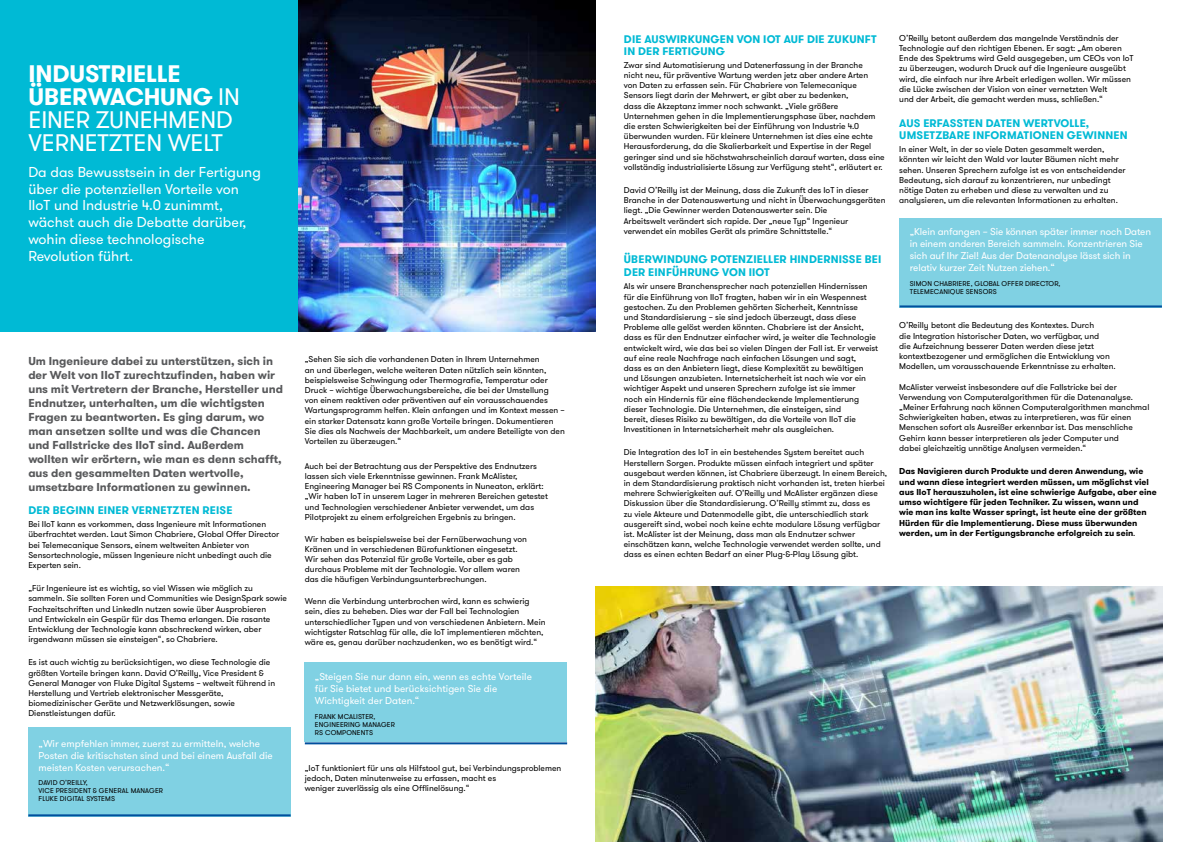
<style>
.page{position:relative;width:1191px;height:842px;background:#fff}
.page>*{position:absolute;margin:0;border:0;box-sizing:border-box;transform-origin:0 0}
.t1{font:23.9px/23px "GT Walsheim Pro";letter-spacing:-.005em;color:#fff}
.t2{font:14.3px/16.7px "GT Walsheim Pro";color:#fff}
.t3{font:700 11.5px/14px "GT Walsheim Pro";color:#58595b}
.t4{font:700 11px/12px "GT Walsheim Pro";letter-spacing:.015em;color:#00bad5}
.t5{font:10px/12px "GT Walsheim Pro";letter-spacing:-.01em;color:#fff}
.t6{font:700 8.6px/10.3px "GT Walsheim Pro";color:#000}
.t7{font:8.5px/10.2px "GT Walsheim Pro";color:#000}
.t8{font:7px/8.4px "GT Walsheim Pro";letter-spacing:.015em;color:#000}
.s1{font-weight:700}
.s2{font-weight:400}
</style>
<div class="page">
<img style="left:595px;top:586px;width:567px;height:256px">
<img style="left:298px;top:0;width:297px;height:332px">
<div style="left:0;top:0;width:298px;height:332px;background:#00bad5"></div>
<div style="left:28px;top:727px;width:263px;height:89px;background:#80d1e3"></div>
<div style="left:899px;top:218px;width:262px;height:89px;background:#80d1e3"></div>
<div style="left:305px;top:662px;width:262px;height:80px;background:#80d1e3"></div>
<hr style="left:900px;top:305px;width:260px;height:2px;background:#004f9d">
<hr style="left:306px;top:742px;width:260px;height:2px;background:#004f9d">
<hr style="left:29px;top:814px;width:261px;height:2px;background:#004f9d">
<h1 class="t1" style="left:29px;top:63px;width:213px"><span class="s1">INDUSTRIELLE<br>ÜBERWACHUNG</span> IN<br>EINER ZUNEHMEND<br>VERNETZTEN WELT</h1>
<h2 class="t2" style="left:28px;top:164px;width:234px">Da das Bewusstsein in der Fertigung über die potenziellen Vorteile von<br>IIoT und Industrie 4.0 zunimmt, wächst auch die Debatte darüber, wohin diese technologische<br>Revolution führt.</h2>
<p class="t3" style="left:28px;top:354px;width:256px">Um Ingenieure dabei zu unterstützen, sich in der Welt von IIoT zurechtzufinden, haben wir uns mit Vertretern der Branche, Hersteller und Endnutzer, unterhalten, um die wichtigsten Fragen zu beantworten. Es ging darum, wo man ansetzen sollte und was die Chancen und Fallstricke des IIoT sind. Außerdem wollten wir erörtern, wie man es denn schafft, aus den gesammelten Daten wertvolle, umsetzbare Informationen zu gewinnen.</p>
<p class="t4" style="left:28px;top:504px;width:205px">DER BEGINN EINER VERNETZTEN REISE</p>
<p class="t7" style="left:28px;top:519px;width:252px">Bei IIoT kann es vorkommen, dass Ingenieure mit Informationen überfrachtet werden. Laut Simon Chabriere, Global Offer Director bei Telemecanique Sensors, einem weltweiten Anbieter von Sensortechnologie, müssen Ingenieure nicht unbedingt auch die Experten sein.</p>
<p class="t7" style="left:28px;top:583px;width:260px">„Für Ingenieure ist es wichtig, so viel Wissen wie möglich zu sammeln. Sie sollten Foren und Communities wie DesignSpark sowie Fachzeitschriften und LinkedIn nutzen sowie über Ausprobieren<br>und Entwickeln ein Gespür für das Thema erlangen. Die rasante Entwicklung der Technologie kann abschreckend wirken, aber irgendwann müssen sie einsteigen“, so Chabriere.</p>
<p class="t7" style="left:28px;top:657px;width:248px">Es ist auch wichtig zu berücksichtigen, wo diese Technologie die größten Vorteile bringen kann. David O’Reilly, Vice President &amp; General Manager von Fluke Digital Systems – weltweit führend in Herstellung und Vertrieb elektronischer Messgeräte, biomedizinischer Geräte und Netzwerklösungen, sowie Dienstleistungen dafür.</p>
<p class="t5" style="left:39px;top:737px;width:236px">„Wir empfehlen immer, zuerst zu ermitteln, welche<br>Posten die kritischsten sind und bei einem Ausfall die meisten Kosten verursachen.“</p>
<p class="t8" style="left:39px;top:778px;width:126px">DAVID O’REILLY,<br>VICE PRESIDENT &amp; GENERAL MANAGER<br>FLUKE DIGITAL SYSTEMS</p>
<p class="t7" style="left:305px;top:355px;width:261px">„Sehen Sie sich die vorhandenen Daten in Ihrem Unternehmen<br>an und überlegen, welche weiteren Daten nützlich sein könnten, beispielsweise Schwingung oder Thermografie, Temperatur oder Druck – wichtige Überwachungsbereiche, die bei der Umstellung<br>von einem reaktiven oder präventiven auf ein vorausschauendes Wartungsprogramm helfen. Klein anfangen und im Kontext messen – ein starker Datensatz kann große Vorteile bringen. Dokumentieren Sie dies als Nachweis der Machbarkeit, um andere Beteiligte von den Vorteilen zu überzeugen.“</p>
<p class="t7" style="left:305px;top:461px;width:245px">Auch bei der Betrachtung aus der Perspektive des Endnutzers lassen sich viele Erkenntnisse gewinnen. Frank McAlister, Engineering Manager bei RS Components in Nuneaton, erklärt: „Wir haben IoT in unserem Lager in mehreren Bereichen getestet und Technologien verschiedener Anbieter verwendet, um das Pilotprojekt zu einem erfolgreichen Ergebnis zu bringen.</p>
<p class="t7" style="left:305px;top:534px;width:224px">Wir haben es beispielsweise bei der Fernüberwachung von Kränen und in verschiedenen Bürofunktionen eingesetzt.<br>Wir sehen das Potenzial für große Vorteile, aber es gab durchaus Probleme mit der Technologie. Vor allem waren das die häufigen Verbindungsunterbrechungen.</p>
<p class="t7" style="left:305px;top:596px;width:242px">Wenn die Verbindung unterbrochen wird, kann es schwierig sein, dies zu beheben. Dies war der Fall bei Technologien unterschiedlicher Typen und von verschiedenen Anbietern. Mein wichtigster Ratschlag für alle, die IoT implementieren möchten, wäre es, genau darüber nachzudenken, wo es benötigt wird.“</p>
<p class="t5" style="left:315px;top:671px;width:218px">„Steigen Sie nur dann ein, wenn es echte Vorteile für Sie bietet und berücksichtigen Sie die<br>Wichtigkeit der Daten.“</p>
<p class="t8" style="left:315px;top:712px;width:82px">FRANK MCALISTER,<br>ENGINEERING MANAGER<br>RS COMPONENTS</p>
<p class="t7" style="left:305px;top:763px;width:258px">„IoT funktioniert für uns als Hilfstool gut, bei Verbindungsproblemen jedoch, Daten minutenweise zu erfassen, macht es<br>weniger zuverlässig als eine Offlinelösung.“</p>
<p class="t4" style="left:624px;top:33px;width:254px">DIE AUSWIRKUNGEN VON IOT AUF DIE ZUKUNFT<br>IN DER FERTIGUNG</p>
<p class="t7" style="left:624px;top:60px;width:262px">Zwar sind Automatisierung und Datenerfassung in der Branche<br>nicht neu, für präventive Wartung werden jetz aber andere Arten<br>von Daten zu erfassen sein. Für Chabriere von Telemecanique Sensors liegt darin der Mehrwert, er gibt aber zu bedenken,<br>dass die Akzeptanz immer noch schwankt. „Viele größere Unternehmen gehen in die Implementierungsphase über, nachdem die ersten Schwierigkeiten bei der Einführung von Industrie 4.0 überwunden wurden. Für kleinere Unternehmen ist dies eine echte Herausforderung, da die Skalierbarkeit und Expertise in der Regel geringer sind und sie höchstwahrscheinlich darauf warten, dass eine vollständig industrialisierte Lösung zur Verfügung steht“, erläutert er.</p>
<p class="t7" style="left:624px;top:185px;width:263px">David O’Reilly ist der Meinung, dass die Zukunft des IoT in dieser Branche in der Datenauswertung und nicht in Überwachungsgeräten liegt. „Die Gewinner werden Datenauswerter sein. Die<br>Arbeitswelt verändert sich rapide. Der „neue Typ“ Ingenieur verwendet ein mobiles Gerät als primäre Schnittstelle.“</p>
<p class="t4" style="left:624px;top:253px;width:259px;line-height:13.2px">ÜBERWINDUNG POTENZIELLER HINDERNISSE BEI<br>DER EINFÜHRUNG VON IIOT</p>
<p class="t7" style="left:624px;top:281px;width:256px">Als wir unsere Branchensprecher nach potenziellen Hindernissen für die Einführung von IIoT fragten, haben wir in ein Wespennest gestochen. Zu den Problemen gehörten Sicherheit, Kenntnisse<br>und Standardisierung – sie sind jedoch überzeugt, dass diese Probleme alle gelöst werden könnten. Chabriere ist der Ansicht, dass es für den Endnutzer einfacher wird, je weiter die Technologie entwickelt wird, wie das bei so vielen Dingen der Fall ist. Er verweist auf eine reale Nachfrage nach einfachen Lösungen und sagt,<br>dass es an den Anbietern liegt, diese Komplexität zu bewältigen und Lösungen anzubieten. Internetsicherheit ist nach wie vor ein wichtiger Aspekt und unseren Sprechern zufolge ist sie immer<br>noch ein Hindernis für eine flächendeckende Implementierung dieser Technologie. Die Unternehmen, die einsteigen, sind<br>bereit, dieses Risiko zu bewältigen, da die Vorteile von IIoT die Investitionen in Internetsicherheit mehr als ausgleichen.</p>
<p class="t7" style="left:624px;top:447px;width:265px">Die Integration des IoT in ein bestehendes System bereitet auch Herstellern Sorgen. Produkte müssen einfach integriert und später ausgebaut werden können, ist Chabriere überzeugt. In einem Bereich, in dem Standardisierung praktisch nicht vorhanden ist, treten hierbei mehrere Schwierigkeiten auf. O’Reilly und McAlister ergänzen diese Diskussion über die Standardisierung. O’Reilly stimmt zu, dass es<br>zu viele Akteure und Datenmodelle gibt, die unterschiedlich stark ausgereift sind, wobei noch keine echte modulare Lösung verfügbar ist. McAlister ist der Meinung, dass man als Endnutzer schwer einschätzen kann, welche Technologie verwendet werden sollte, und dass es einen echten Bedarf an einer Plug-&amp;-Play Lösung gibt.</p>
<p class="t7" style="left:899px;top:33px;width:236px">O’Reilly betont außerdem das mangelnde Verständnis der Technologie auf den richtigen Ebenen. Er sagt: „Am oberen Ende des Spektrums wird Geld ausgegeben, um CEOs von IoT zu überzeugen, wodurch Druck auf die Ingenieure ausgeübt wird, die einfach nur ihre Arbeit erledigen wollen. Wir müssen die Lücke zwischen der Vision von einer vernetzten Welt<br>und der Arbeit, die gemacht werden muss, schließen.“</p>
<p class="t4" style="left:899px;top:117px;width:230px">AUS ERFASSTEN DATEN WERTVOLLE,<br>UMSETZBARE INFORMATIONEN GEWINNEN</p>
<p class="t7" style="left:899px;top:144px;width:228px">In einer Welt, in der so viele Daten gesammelt werden, könnten wir leicht den Wald vor lauter Bäumen nicht mehr sehen. Unseren Sprechern zufolge ist es von entscheidender Bedeutung, sich darauf zu konzentrieren, nur unbedingt nötige Daten zu erheben und diese zu verwalten und zu analysieren, um die relevanten Informationen zu erhalten.</p>
<p class="t5" style="left:909px;top:226px;width:243px">„Klein anfangen – Sie können später immer noch Daten in einem anderen Bereich sammeln. Konzentrieren Sie sich auf Ihr Ziel! Aus der Datenanalyse lässt sich in relativ kurzer Zeit Nutzen ziehen.“</p>
<p class="t8" style="left:910px;top:279px;width:152px">SIMON CHABRIERE, GLOBAL OFFER DIRECTOR,<br>TELEMECANIQUE SENSORS</p>
<p class="t7" style="left:899px;top:321px;width:218px">O’Reilly betont die Bedeutung des Kontextes. Durch<br>die Integration historischer Daten, wo verfügbar, und<br>die Aufzeichnung besserer Daten werden diese jetzt kontextbezogener und ermöglichen die Entwicklung von Modellen, um vorausschauende Erkenntnisse zu erhalten.</p>
<p class="t7" style="left:899px;top:382px;width:252px">McAlister verweist insbesondere auf die Fallstricke bei der Verwendung von Computeralgorithmen für die Datenanalyse. „Meiner Erfahrung nach können Computeralgorithmen manchmal Schwierigkeiten haben, etwas zu interpretieren, was für einen Menschen sofort als Ausreißer erkennbar ist. Das menschliche Gehirn kann besser interpretieren als jeder Computer und<br>dabei gleichzeitig unnötige Analysen vermeiden.“</p>
<p class="t6" style="left:899px;top:466px;width:259px">Das Navigieren durch Produkte und deren Anwendung, wie und wann diese integriert werden müssen, um möglichst viel aus IIoT herauszuholen, ist eine schwierige Aufgabe, aber eine umso wichtigere für jeden Techniker. Zu wissen, wann und<br>wie man ins kalte Wasser springt, ist heute eine der größten Hürden für die Implementierung. Diese muss überwunden werden, um in der Fertigungsbranche erfolgreich zu sein<span class="s2">.</span></p>
</div>
